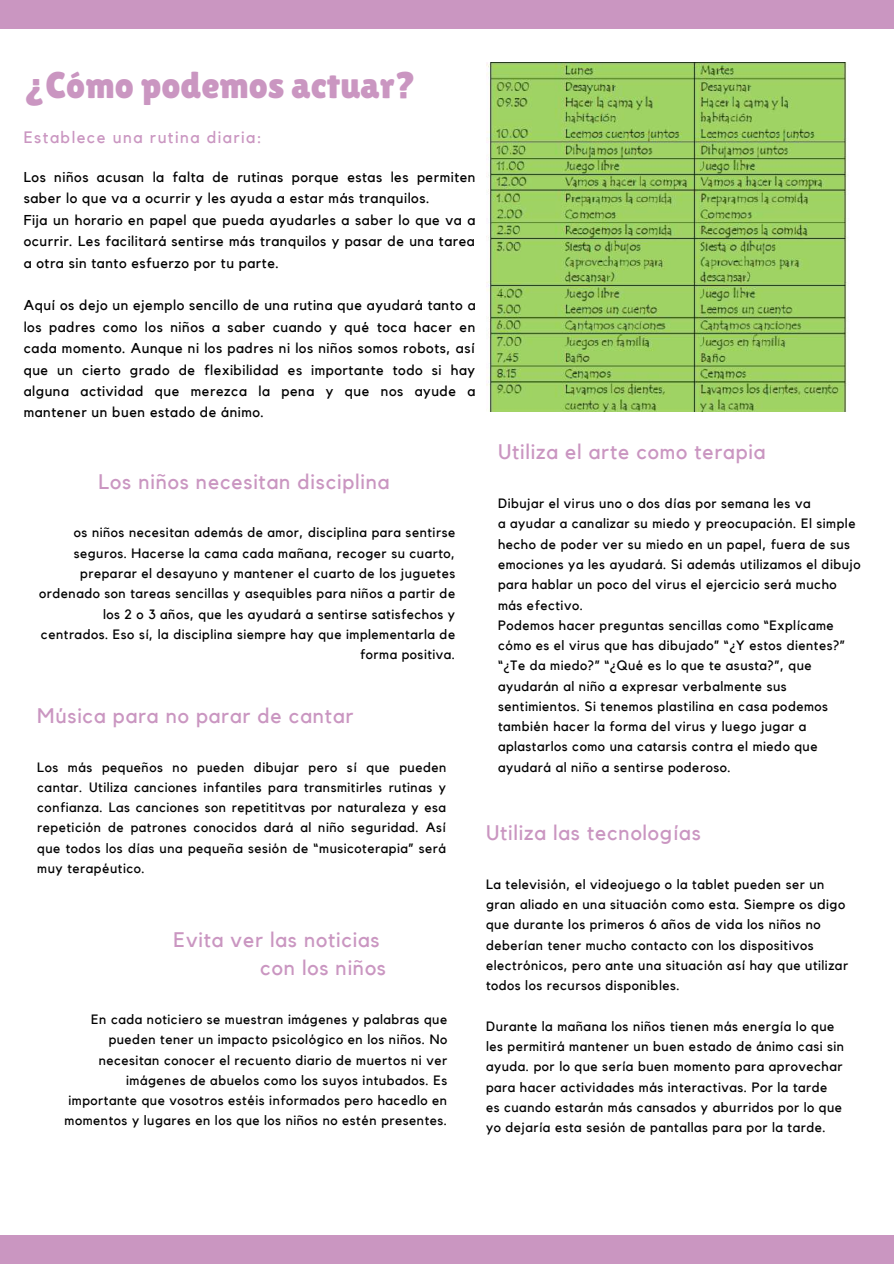
<style>
.page{position:relative;width:894px;height:1264px;background:#fff}
.page>*{position:absolute;margin:0;border:0;box-sizing:border-box;transform-origin:0 0}
.t1{font:37.2px "Lilita One";color:#ca96c1}
.t2{font:21px/28.2px "Kollektif";letter-spacing:.04em;color:#ca96c1}
.t3{font:16.5px "Kollektif";letter-spacing:.09em;color:#ca96c1}
.t4{font:14.25px/21.5px "Kollektif";letter-spacing:.04em;color:#000}
.t5{font:13.5px/20.2px "Kollektif";letter-spacing:.04em;color:#000}
</style>
<div class="page">
<div style="left:0;top:0;width:893px;height:29px;background:#ca96c1"></div>
<div style="left:0;top:1234px;width:893px;height:29px;background:#ca96c1"></div>
<img style="left:486px;top:63px;width:361px;height:349px">
<h1 class="t1" style="left:24px;top:63px;width:394px">¿Cómo podemos actuar?</h1>
<p class="t3" style="left:24px;top:130px;width:239px">Establece una rutina diaria:</p>
<p class="t4" style="left:24px;top:167px;width:453px">Los niños acusan la falta de rutinas porque estas les permiten saber lo que va a ocurrir y les ayuda a estar más tranquilos.<br>Fija un horario en papel que pueda ayudarles a saber lo que va a ocurrir. Les facilitará sentirse más tranquilos y pasar de una tarea a otra sin tanto esfuerzo por tu parte.</p>
<p class="t4" style="left:24px;top:295px;width:453px;text-align:justify">Aquí os dejo un ejemplo sencillo de una rutina que ayudará tanto a los padres como los niños a saber cuando y qué toca hacer en cada momento. Aunque ni los padres ni los niños somos robots, así que un cierto grado de flexibilidad es importante todo si hay alguna actividad que merezca la pena y que nos ayude a mantener un buen estado de ánimo.</p>
<h2 class="t2" style="left:99px;top:468px;width:292px">Los niños necesitan disciplina</h2>
<p class="t5" style="left:39px;top:523px;width:417px;text-align:right">os niños necesitan además de amor, disciplina para sentirse seguros. Hacerse la cama cada mañana, recoger su cuarto, preparar el desayuno y mantener el cuarto de los juguetes ordenado son tareas sencillas y asequibles para niños a partir de los 2 o 3 años, que les ayudará a sentirse satisfechos y centrados. Eso sí, la disciplina siempre hay que implementarla de forma positiva.</p>
<h2 class="t2" style="left:37px;top:702px;width:317px">Música para no parar de cantar</h2>
<p class="t5" style="left:37px;top:757px;width:410px;text-align:justify">Los más pequeños no pueden dibujar pero sí que pueden cantar. Utiliza canciones infantiles para transmitirles rutinas y confianza. Las canciones son repetititvas por naturaleza y esa repetición de patrones conocidos dará al niño seguridad. Así que todos los días una pequeña sesión de “musicoterapia” será muy terapéutico.</p>
<h2 class="t2" style="left:260px;top:926px;width:127px;text-indent:-87px">Evita ver las noticias con los niños</h2>
<p class="t5" style="left:65px;top:1009px;width:384px;text-align:right">En cada noticiero se muestran imágenes y palabras que pueden tener un impacto psicológico en los niños. No necesitan conocer el recuento diario de muertos ni ver imágenes de abuelos como los suyos intubados. Es importante que vosotros estéis informados pero hacedlo en momentos y lugares en los que los niños no estén presentes.</p>
<h2 class="t2" style="left:498px;top:439px;width:269px">Utiliza el arte como terapia</h2>
<p class="t5" style="left:498px;top:494px;width:364px">Dibujar el virus uno o dos días por semana les va<br>a ayudar a canalizar su miedo y preocupación. El simple hecho de poder ver su miedo en un papel, fuera de sus emociones ya les ayudará. Si además utilizamos el dibujo para hablar un poco del virus el ejercicio será mucho más efectivo.<br>Podemos hacer preguntas sencillas como “Explícame cómo es el virus que has dibujado” “¿Y estos dientes?” “¿Te da miedo?” “¿Qué es lo que te asusta?”, que ayudarán al niño a expresar verbalmente sus sentimientos. Si tenemos plastilina en casa podemos también hacer la forma del virus y luego jugar a aplastarlos como una catarsis contra el miedo que ayudará al niño a sentirse poderoso.</p>
<h2 class="t2" style="left:486px;top:819px;width:216px">Utiliza las tecnologías</h2>
<p class="t5" style="left:486px;top:874px;width:363px">La televisión, el videojuego o la tablet pueden ser un gran aliado en una situación como esta. Siempre os digo que durante los primeros 6 años de vida los niños no deberían tener mucho contacto con los dispositivos electrónicos, pero ante una situación así hay que utilizar todos los recursos disponibles.</p>
<p class="t5" style="left:486px;top:1016px;width:359px">Durante la mañana los niños tienen más energía lo que les permitirá mantener un buen estado de ánimo casi sin ayuda. por lo que sería buen momento para aprovechar para hacer actividades más interactivas. Por la tarde es cuando estarán más cansados y aburridos por lo que yo dejaría esta sesión de pantallas para por la tarde.</p>
</div>
